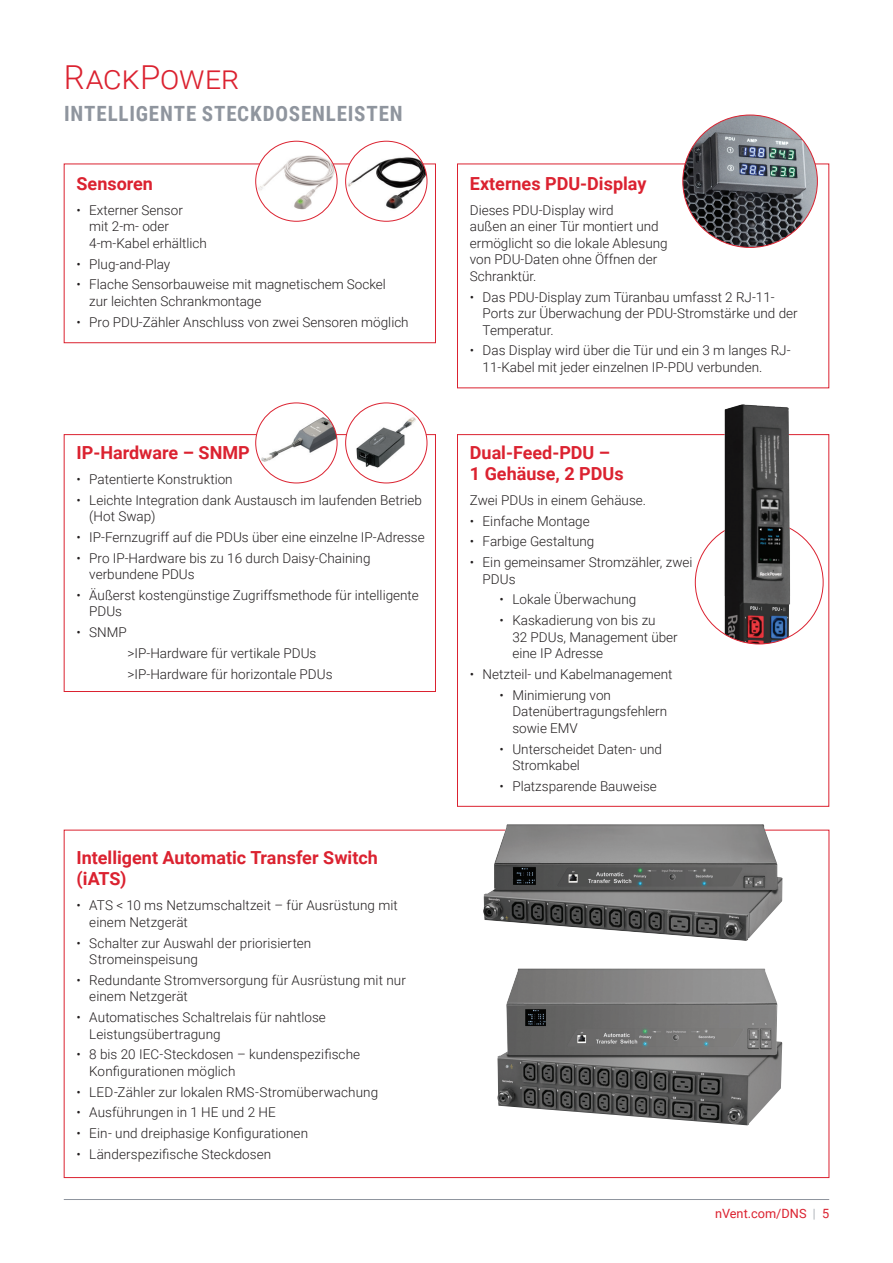
<style>
.page{position:relative;width:893px;height:1263px;background:#fff}
.page>*{position:absolute;margin:0;border:0;box-sizing:border-box;transform-origin:0 0}
.t1{font:300 33px "Roboto";letter-spacing:.005em;color:#db2230}
.t2{font:700 21px "Roboto Condensed";letter-spacing:.04em;color:#8f959e}
.t3{font:700 18px/21px "Roboto";color:#db2230}
.t4{font:300 13.5px/16.5px "Roboto";color:#231f20}
.t5{font:12.75px "Roboto";color:#db2230}
.s1{font-weight:300;color:#8f959e}
</style>
<div class="page">
<hr style="left:64px;top:1199px;width:765px;height:1px;background:#8f959e">
<div style="left:64px;top:434px;width:372px;height:258px;border:1px solid #db2230"></div>
<div style="left:64px;top:164px;width:372px;height:179px;border:1px solid #db2230"></div>
<div style="left:256px;top:403px;width:81px;height:80px;background:#fff;border-radius:50%"></div>
<img style="left:261px;top:417px;width:76px;height:45px">
<div style="left:255px;top:402px;width:82px;height:81px;border:1px solid #db2230;border-radius:50%"></div>
<img style="left:683px;top:115px;width:134px;height:132px">
<img style="left:708px;top:596px;width:108px;height:48px">
<img style="left:257px;top:155px;width:78px;height:54px">
<div style="left:255px;top:141px;width:82px;height:81px;border:1px solid #db2230;border-radius:50%"></div>
<div style="left:346px;top:403px;width:81px;height:80px;background:#fff;border-radius:50%"></div>
<img style="left:353px;top:415px;width:64px;height:63px">
<div style="left:345px;top:402px;width:82px;height:81px;border:1px solid #db2230;border-radius:50%"></div>
<img style="left:346px;top:153px;width:81px;height:58px">
<div style="left:345px;top:141px;width:82px;height:81px;border:1px solid #db2230;border-radius:50%"></div>
<img style="left:708px;top:404px;width:108px;height:192px">
<img style="left:483px;top:824px;width:300px;height:117px">
<img style="left:497px;top:968px;width:285px;height:157px">
<h1 class="t1" style="left:64px;top:54px;width:177px">RackPower</h1>
<h2 class="t2" style="left:64px;top:99px;width:340px">INTELLIGENTE STECKDOSENLEISTEN</h2>
<p class="t3" style="left:77px;top:172px;width:78px">Sensoren</p>
<p class="t4" style="left:89px;top:201px;width:119px;text-indent:-13px">• Externer Sensor<br>mit 2-m- oder<br>4-m-Kabel erhältlich</p>
<p class="t4" style="left:77px;top:255px;width:95px">• Plug-and-Play</p>
<p class="t4" style="left:89px;top:276px;width:298px;text-indent:-13px">• Flache Sensorbauweise mit magnetischem Sockel zur leichten Schrankmontage</p>
<p class="t4" style="left:77px;top:313px;width:334px">• Pro PDU-Zähler Anschluss von zwei Sensoren möglich</p>
<p class="t3" style="left:77px;top:441px;width:175px">IP-Hardware – SNMP</p>
<p class="t4" style="left:77px;top:470px;width:158px">• Patentierte Konstruktion</p>
<p class="t4" style="left:89px;top:491px;width:334px;text-indent:-13px">• Leichte Integration dank Austausch im laufenden Betrieb (Hot Swap)</p>
<p class="t4" style="left:77px;top:528px;width:350px">• IP-Fernzugriff auf die PDUs über eine einzelne IP-Adresse</p>
<p class="t4" style="left:89px;top:549px;width:283px;text-indent:-13px">• Pro IP-Hardware bis zu 16 durch Daisy-Chaining verbundene PDUs</p>
<p class="t4" style="left:89px;top:586px;width:331px;text-indent:-13px">• Äußerst kostengünstige Zugriffsmethode für intelligente<br>PDUs</p>
<p class="t4" style="left:77px;top:624px;width:52px">• SNMP</p>
<p class="t4" style="left:128px;top:644px;width:190px">&gt;IP-Hardware für vertikale PDUs</p>
<p class="t4" style="left:128px;top:665px;width:206px">&gt;IP-Hardware für horizontale PDUs</p>
<p class="t3" style="left:77px;top:847px;width:303px">Intelligent Automatic Transfer Switch (iATS)</p>
<p class="t4" style="left:89px;top:897px;width:310px;text-indent:-13px">• ATS &lt; 10 ms Netzumschaltzeit – für Ausrüstung mit einem Netzgerät</p>
<p class="t4" style="left:89px;top:934px;width:223px;text-indent:-13px">• Schalter zur Auswahl der priorisierten<br>Stromeinspeisung</p>
<p class="t4" style="left:89px;top:971px;width:318px;text-indent:-13px">• Redundante Stromversorgung für Ausrüstung mit nur einem Netzgerät</p>
<p class="t4" style="left:89px;top:1009px;width:238px;text-indent:-13px">• Automatisches Schaltrelais für nahtlose<br>Leistungsübertragung</p>
<p class="t4" style="left:89px;top:1046px;width:272px;text-indent:-13px">• 8 bis 20 IEC-Steckdosen – kundenspezifische<br>Konfigurationen möglich</p>
<p class="t4" style="left:77px;top:1083px;width:303px">• LED-Zähler zur lokalen RMS-Stromüberwachung</p>
<p class="t4" style="left:77px;top:1104px;width:201px">• Ausführungen in 1 HE und 2 HE</p>
<p class="t4" style="left:77px;top:1125px;width:233px">• Ein- und dreiphasige Konfigurationen</p>
<p class="t4" style="left:77px;top:1145px;width:196px">• Länderspezifische Steckdosen</p>
<p class="t3" style="left:470px;top:172px;width:178px">Externes PDU-Display</p>
<p class="t4" style="left:470px;top:201px;width:199px">Dieses PDU-Display wird<br>außen an einer Tür montiert und ermöglicht so die lokale Ablesung von PDU-Daten ohne Öffnen der<br>Schranktür.</p>
<p class="t4" style="left:483px;top:288px;width:317px;text-indent:-13px">• Das PDU-Display zum Türanbau umfasst 2 RJ-11-<br>Ports zur Überwachung der PDU-Stromstärke und der<br>Temperatur.</p>
<p class="t4" style="left:483px;top:342px;width:309px;text-indent:-13px">• Das Display wird über die Tür und ein 3 m langes RJ-<br>11-Kabel mit jeder einzelnen IP-PDU verbunden.</p>
<p class="t3" style="left:470px;top:441px;width:155px">Dual-Feed-PDU –<br>1 Gehäuse, 2 PDUs</p>
<p class="t4" style="left:470px;top:491px;width:178px">Zwei PDUs in einem Gehäuse.</p>
<p class="t4" style="left:470px;top:512px;width:121px">• Einfache Montage</p>
<p class="t4" style="left:470px;top:533px;width:126px">• Farbige Gestaltung</p>
<p class="t4" style="left:483px;top:554px;width:211px;text-indent:-13px">• Ein gemeinsamer Stromzähler, zwei<br>PDUs</p>
<p class="t4" style="left:500px;top:591px;width:138px">• Lokale Überwachung</p>
<p class="t4" style="left:512px;top:612px;width:167px;text-indent:-13px">• Kaskadierung von bis zu<br>32 PDUs, Management über eine IP Adresse</p>
<p class="t4" style="left:470px;top:665px;width:204px">• Netzteil- und Kabelmanagement</p>
<p class="t4" style="left:512px;top:686px;width:156px;text-indent:-13px">• Minimierung von<br>Datenübertragungsfehlern sowie EMV</p>
<p class="t4" style="left:512px;top:740px;width:151px;text-indent:-13px">• Unterscheidet Daten- und<br>Stromkabel</p>
<p class="t4" style="left:500px;top:777px;width:159px">• Platzsparende Bauweise</p>
<p class="t5" style="left:715px;top:1204px;width:116px">nVent.com/DNS <span class="s1">|</span> 5</p>
</div>
